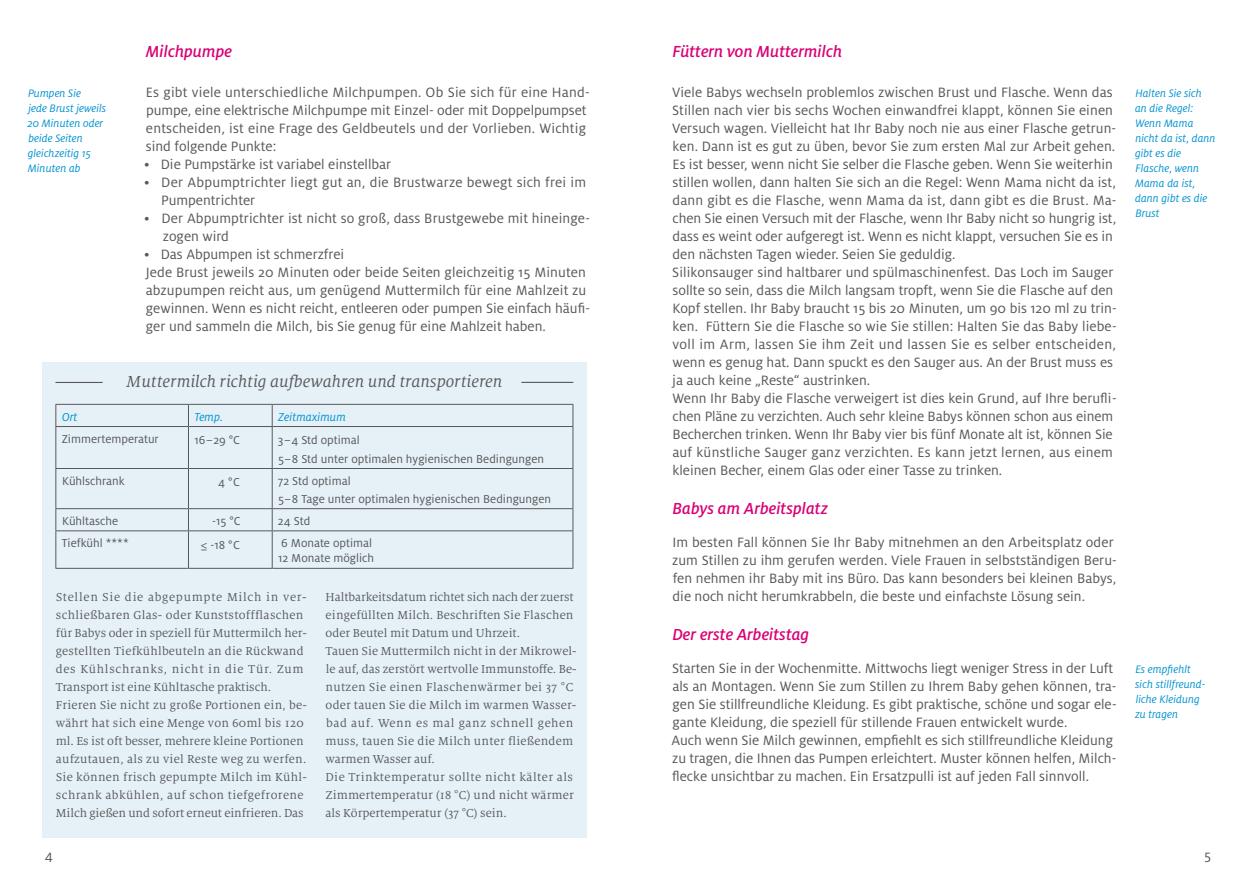
<style>
.page{position:relative;width:1259px;height:893px;background:#fff}
.page>*{position:absolute;margin:0;border:0;box-sizing:border-box;transform-origin:0 0}
.t1{font:italic 500 17.7px "Milo OT";color:#da0076}
.t2{font:italic 17.7px "Milo Serif OT";color:#58585a}
.t3{font:15px/18px "Milo OT";color:#58585a}
.t4{font:12.75px/18px "Milo Serif OT";letter-spacing:.015em;color:#58585a}
.t5{font:12.75px/18px "Milo OT";color:#58585a}
.t6{font:italic 12.75px "Milo OT";color:#0093d1}
.t7{font:italic 12px/15px "Milo OT";color:#0093d1}
</style>
<div class="page">
<div style="left:43px;top:362px;width:544px;height:476px;background:#e6f1f7"></div>
<hr style="left:55px;top:404px;width:133px;height:1px;background:#58585a">
<svg style="left:55px;top:405px;width:1px;height:21px"></svg>
<hr style="left:188px;top:404px;width:84px;height:1px;background:#58585a">
<svg style="left:188px;top:405px;width:1px;height:21px"></svg>
<hr style="left:272px;top:404px;width:301px;height:1px;background:#58585a">
<svg style="left:272px;top:405px;width:1px;height:21px"></svg>
<svg style="left:572px;top:405px;width:1px;height:21px"></svg>
<hr style="left:55px;top:426px;width:133px;height:1px;background:#58585a">
<hr style="left:55px;top:427px;width:1px;height:41px;background:#58585a">
<hr style="left:188px;top:426px;width:84px;height:1px;background:#58585a">
<hr style="left:188px;top:427px;width:1px;height:41px;background:#58585a">
<hr style="left:272px;top:426px;width:301px;height:1px;background:#58585a">
<hr style="left:272px;top:427px;width:1px;height:41px;background:#58585a">
<hr style="left:572px;top:427px;width:1px;height:41px;background:#58585a">
<hr style="left:55px;top:468px;width:133px;height:1px;background:#58585a">
<hr style="left:55px;top:469px;width:1px;height:39px;background:#58585a">
<hr style="left:188px;top:468px;width:84px;height:1px;background:#58585a">
<hr style="left:188px;top:469px;width:1px;height:39px;background:#58585a">
<hr style="left:272px;top:468px;width:301px;height:1px;background:#58585a">
<hr style="left:272px;top:469px;width:1px;height:39px;background:#58585a">
<hr style="left:572px;top:469px;width:1px;height:39px;background:#58585a">
<hr style="left:55px;top:508px;width:133px;height:1px;background:#58585a">
<svg style="left:55px;top:509px;width:1px;height:21px"></svg>
<hr style="left:188px;top:508px;width:84px;height:1px;background:#58585a">
<svg style="left:188px;top:509px;width:1px;height:21px"></svg>
<hr style="left:272px;top:508px;width:301px;height:1px;background:#58585a">
<svg style="left:272px;top:509px;width:1px;height:21px"></svg>
<svg style="left:572px;top:509px;width:1px;height:21px"></svg>
<hr style="left:55px;top:530px;width:133px;height:1px;background:#58585a">
<hr style="left:55px;top:531px;width:1px;height:37px;background:#58585a">
<hr style="left:188px;top:530px;width:84px;height:1px;background:#58585a">
<hr style="left:188px;top:531px;width:1px;height:37px;background:#58585a">
<hr style="left:272px;top:530px;width:301px;height:1px;background:#58585a">
<hr style="left:272px;top:531px;width:1px;height:37px;background:#58585a">
<hr style="left:572px;top:531px;width:1px;height:37px;background:#58585a">
<hr style="left:55px;top:568px;width:133px;height:1px;background:#58585a">
<hr style="left:188px;top:568px;width:84px;height:1px;background:#58585a">
<hr style="left:272px;top:568px;width:301px;height:1px;background:#58585a">
<hr style="left:55px;top:382px;width:48px;height:1px;background:#58585a">
<hr style="left:521px;top:382px;width:52px;height:1px;background:#58585a">
<p class="t1" style="left:146px;top:41px;width:88px">Milchpumpe</p>
<p class="t3" style="left:146px;top:83px;width:445px">Es gibt viele unterschiedliche Milchpumpen. Ob Sie sich für eine Hand&shy;pumpe, eine elektrische Milchpumpe mit Einzel- oder mit Doppelpumpset entscheiden, ist eine Frage des Geldbeutels und der Vorlieben. Wichtig sind folgende Punkte:</p>
<p class="t3" style="left:144px;top:155px;width:249px">• Die Pumpstärke ist variabel einstellbar</p>
<p class="t3" style="left:161px;top:173px;width:426px;text-indent:-17px">• Der Abpumptrichter liegt gut an, die Brustwarze bewegt sich frei im<br>Pumpentrichter</p>
<p class="t3" style="left:163px;top:209px;width:429px;text-indent:-19px">• Der Abpumptrichter ist nicht so groß, dass Brustgewebe mit hineinge&shy;zogen wird</p>
<p class="t3" style="left:144px;top:245px;width:447px">• Das Abpumpen ist schmerzfrei<br>Jede Brust jeweils 20 Minuten oder beide Seiten gleichzeitig 15 Minuten abzupumpen reicht aus, um genügend Muttermilch für eine Mahlzeit zu gewinnen. Wenn es nicht reicht, entleeren oder pumpen Sie einfach häufi&shy;ger und sammeln die Milch, bis Sie genug für eine Mahlzeit haben.</p>
<p class="t1" style="left:672px;top:41px;width:171px">Füttern von Muttermilch</p>
<p class="t3" style="left:672px;top:83px;width:446px">Viele Babys wechseln problemlos zwischen Brust und Flasche. Wenn das Stillen nach vier bis sechs Wochen einwandfrei klappt, können Sie einen Versuch wagen. Vielleicht hat Ihr Baby noch nie aus einer Flasche getrun&shy;ken. Dann ist es gut zu üben, bevor Sie zum ersten Mal zur Arbeit gehen.<br>Es ist besser, wenn nicht Sie selber die Flasche geben. Wenn Sie weiterhin stillen wollen, dann halten Sie sich an die Regel: Wenn Mama nicht da ist, dann gibt es die Flasche, wenn Mama da ist, dann gibt es die Brust. Ma&shy;chen Sie einen Versuch mit der Flasche, wenn Ihr Baby nicht so hungrig ist, dass es weint oder aufgeregt ist. Wenn es nicht klappt, versuchen Sie es in den nächsten Tagen wieder. Seien Sie geduldig.<br>Silikonsauger sind haltbarer und spülmaschinenfest. Das Loch im Sauger sollte so sein, dass die Milch langsam tropft, wenn Sie die Flasche auf den Kopf stellen. Ihr Baby braucht 15 bis 20 Minuten, um 90 bis 120 ml zu trin&shy;ken. Füttern Sie die Flasche so wie Sie stillen: Halten Sie das Baby liebe&shy;voll im Arm, lassen Sie ihm Zeit und lassen Sie es selber entscheiden, wenn es genug hat. Dann spuckt es den Sauger aus. An der Brust muss es ja auch keine „Reste“ austrinken.<br>Wenn Ihr Baby die Flasche verweigert ist dies kein Grund, auf Ihre berufli&shy;chen Pläne zu verzichten. Auch sehr kleine Babys können schon aus einem Becherchen trinken. Wenn Ihr Baby vier bis fünf Monate alt ist, können Sie auf künstliche Sauger ganz verzichten. Es kann jetzt lernen, aus einem kleinen Becher, einem Glas oder einer Tasse zu trinken.</p>
<p class="t1" style="left:672px;top:498px;width:157px">Babys am Arbeitsplatz</p>
<p class="t3" style="left:672px;top:533px;width:446px">Im besten Fall können Sie Ihr Baby mitnehmen an den Arbeitsplatz oder zum Stillen zu ihm gerufen werden. Viele Frauen in selbstständigen Beru&shy;fen nehmen ihr Baby mit ins Büro. Das kann besonders bei kleinen Babys, die noch nicht herumkrabbeln, die beste und einfachste Lösung sein.</p>
<p class="t1" style="left:672px;top:624px;width:138px">Der erste Arbeitstag</p>
<p class="t3" style="left:671px;top:659px;width:446px">Starten Sie in der Wochenmitte. Mittwochs liegt weniger Stress in der Luft als an Montagen. Wenn Sie zum Stillen zu Ihrem Baby gehen können, tra&shy;gen Sie stillfreundliche Kleidung. Es gibt praktische, schöne und sogar ele&shy;gante Kleidung, die speziell für stillende Frauen entwickelt wurde.<br>Auch wenn Sie Milch gewinnen, empfiehlt es sich stillfreundliche Kleidung zu tragen, die Ihnen das Pumpen erleichtert. Muster können helfen, Milch&shy;flecke unsichtbar zu machen. Ein Ersatzpulli ist auf jeden Fall sinnvoll.</p>
<p class="t7" style="left:28px;top:86px;width:80px">Pumpen Sie<br>jede Brust jeweils<br>20 Minuten oder beide Seiten gleichzeitig 15<br>Minuten ab</p>
<p class="t7" style="left:1135px;top:86px;width:82px">Halten Sie sich an die Regel:<br>Wenn Mama nicht da ist, dann gibt es die<br>Flasche, wenn<br>Mama da ist, dann gibt es die<br>Brust</p>
<p class="t2" style="left:126px;top:372px;width:377px">Muttermilch richtig aufbewahren und transportieren</p>
<p class="t6" style="left:62px;top:410px;width:17px">Ort</p>
<p class="t6" style="left:194px;top:410px;width:30px">Temp.</p>
<p class="t6" style="left:278px;top:410px;width:69px">Zeitmaximum</p>
<p class="t5" style="left:62px;top:430px;width:99px">Zimmertemperatur</p>
<p class="t5" style="left:194px;top:432px;width:47px">16–29 °C</p>
<p class="t5" style="left:278px;top:432px;width:268px">3–4 Std optimal<br>5–8 Std unter optimalen hygienischen Bedingungen</p>
<p class="t5" style="left:62px;top:472px;width:64px">Kühlschrank</p>
<p class="t5" style="left:218px;top:474px;width:23px">4 °C</p>
<p class="t5" style="left:278px;top:472px;width:275px">72 Std optimal<br>5–8 Tage unter optimalen hygienischen Bedingungen</p>
<p class="t5" style="left:62px;top:512px;width:57px">Kühltasche</p>
<p class="t5" style="left:212px;top:512px;width:30px">-15 °C</p>
<p class="t5" style="left:278px;top:512px;width:34px">24 Std</p>
<p class="t5" style="left:62px;top:534px;width:69px">Tiefkühl ****</p>
<p class="t5" style="left:200px;top:536px;width:41px">≤ -18 °C</p>
<p class="t5" style="left:278px;top:535px;width:98px;line-height:15.3px">6 Monate optimal<br>12 Monate möglich</p>
<p class="t4" style="left:56px;top:588px;width:253px">Stellen Sie die abgepumpte Milch in ver&shy;schließbaren Glas- oder Kunststoffflaschen für Babys oder in speziell für Muttermilch her&shy;gestellten Tiefkühlbeuteln an die Rückwand des Kühlschranks, nicht in die Tür. Zum Transport ist eine Kühltasche praktisch.<br>Frieren Sie nicht zu große Portionen ein, be&shy;währt hat sich eine Menge von 60ml bis 120 ml. Es ist oft besser, mehrere kleine Portionen aufzutauen, als zu viel Reste weg zu werfen.<br>Sie können frisch gepumpte Milch im Kühl&shy;schrank abkühlen, auf schon tiefgefrorene Milch gießen und sofort erneut einfrieren. Das</p>
<p class="t4" style="left:325px;top:588px;width:253px">Haltbarkeitsdatum richtet sich nach der zuerst eingefüllten Milch. Beschriften Sie Flaschen oder Beutel mit Datum und Uhrzeit.<br>Tauen Sie Muttermilch nicht in der Mikrowel&shy;le auf, das zerstört wertvolle Immunstoffe. Be&shy;nutzen Sie einen Flaschenwärmer bei 37 °C oder tauen Sie die Milch im warmen Wasser&shy;bad auf. Wenn es mal ganz schnell gehen muss, tauen Sie die Milch unter fließendem warmen Wasser auf.<br>Die Trinktemperatur sollte nicht kälter als Zimmertemperatur (18 °C) und nicht wärmer als Körpertemperatur (37 °C) sein.</p>
<p class="t7" style="left:1135px;top:662px;width:72px">Es empfiehlt sich stillfreund&shy;liche Kleidung zu tragen</p>
<p class="t3" style="left:45px;top:846px;width:10px">4</p>
<p class="t3" style="left:1204px;top:846px;width:8px">5</p>
</div>
